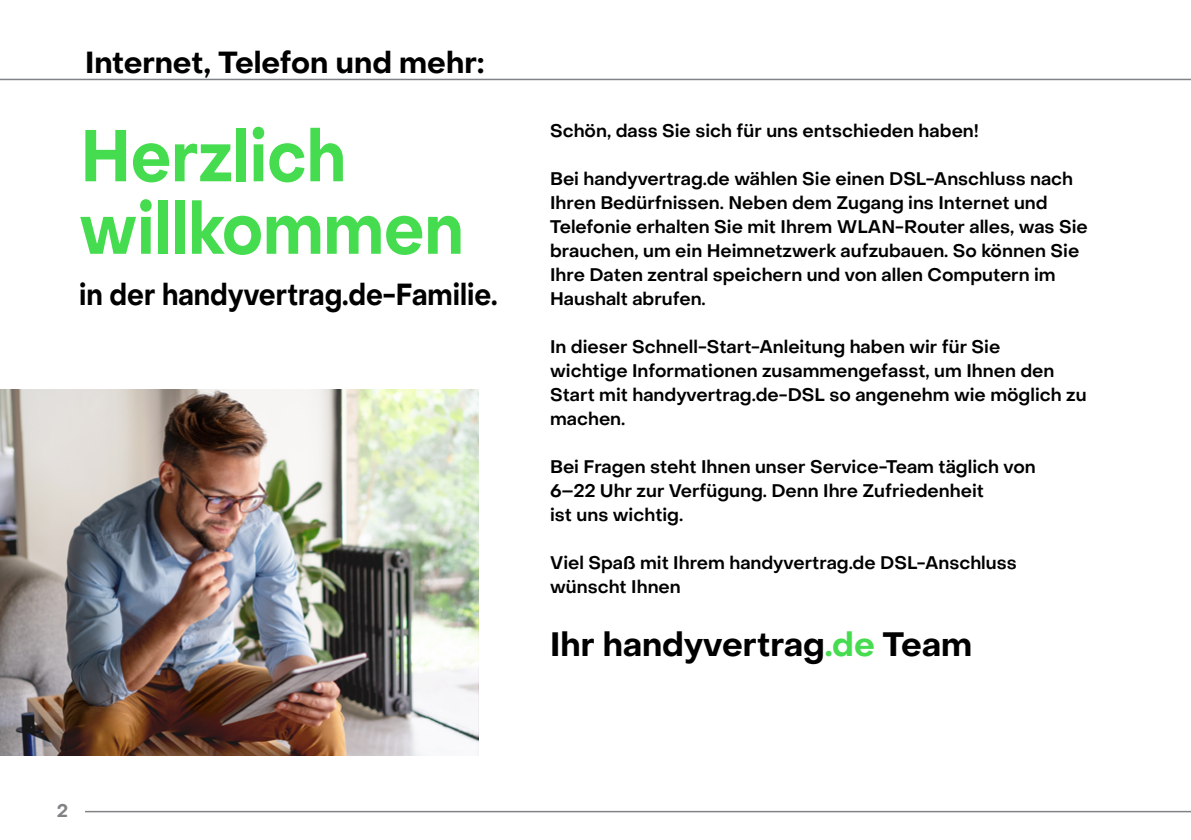
<style>
.page{position:relative;width:1191px;height:840px;background:#fff}
.page>*{position:absolute;margin:0;border:0;box-sizing:border-box;transform-origin:0 0}
.t1{font:700 72px/72.4px "PP Object Sans";color:#46dc50;scale:.9 1}
.t2{font:700 33.2px "PP Object Sans";color:#000}
.t3{font:700 30px "PP Object Sans";color:#000;scale:.9 1}
.t4{font:700 30px "PP Object Sans";color:#000}
.t5{font:600 18px/24px "PP Object Sans";color:#000}
.t6{font:700 18px "PP Object Sans";color:#808285}
.s1{color:#46dc50}
</style>
<div class="page">
<img style="left:0;top:389px;width:478px;height:366px">
<hr style="left:85px;top:810px;width:1106px;height:1px;background:#808285">
<hr style="left:0;top:79px;width:1191px;height:1px;background:#808285">
<h3 class="t4" style="left:85px;top:44px;width:401px">Internet, Telefon und mehr:</h3>
<h1 class="t1" style="left:79px;top:121px;width:428px">Herzlich willkommen</h1>
<h3 class="t3" style="left:79px;top:275px;width:466px">in der handyvertrag.de-Familie.</h3>
<p class="t5" style="left:550px;top:119px;width:430px">Schön, dass Sie sich für uns entschieden haben!</p>
<p class="t5" style="left:550px;top:167px;width:539px">Bei handyvertrag.de wählen Sie einen DSL-Anschluss nach Ihren Bedürfnissen. Neben dem Zugang ins Internet und Telefonie erhalten Sie mit Ihrem WLAN-Router alles, was Sie brauchen, um ein Heimnetzwerk aufzubauen. So können Sie Ihre Daten zentral speichern und von allen Computern im Haushalt abrufen.</p>
<p class="t5" style="left:550px;top:335px;width:538px">In dieser Schnell-Start-Anleitung haben wir für Sie<br>wichtige Informationen zusammengefasst, um Ihnen den Start mit handyvertrag.de-DSL so angenehm wie möglich zu machen.</p>
<p class="t5" style="left:550px;top:455px;width:487px">Bei Fragen steht Ihnen unser Service-Team täglich von<br>6–22 Uhr zur Verfügung. Denn Ihre Zufriedenheit<br>ist uns wichtig.</p>
<p class="t5" style="left:550px;top:551px;width:468px">Viel Spaß mit Ihrem handyvertrag.de DSL-Anschluss wünscht Ihnen</p>
<h2 class="t2" style="left:550px;top:623px;width:423px">Ihr handyvertrag<span class="s1">.de</span> Team</h2>
<p class="t6" style="left:57px;top:799px;width:13px">2</p>
</div>
